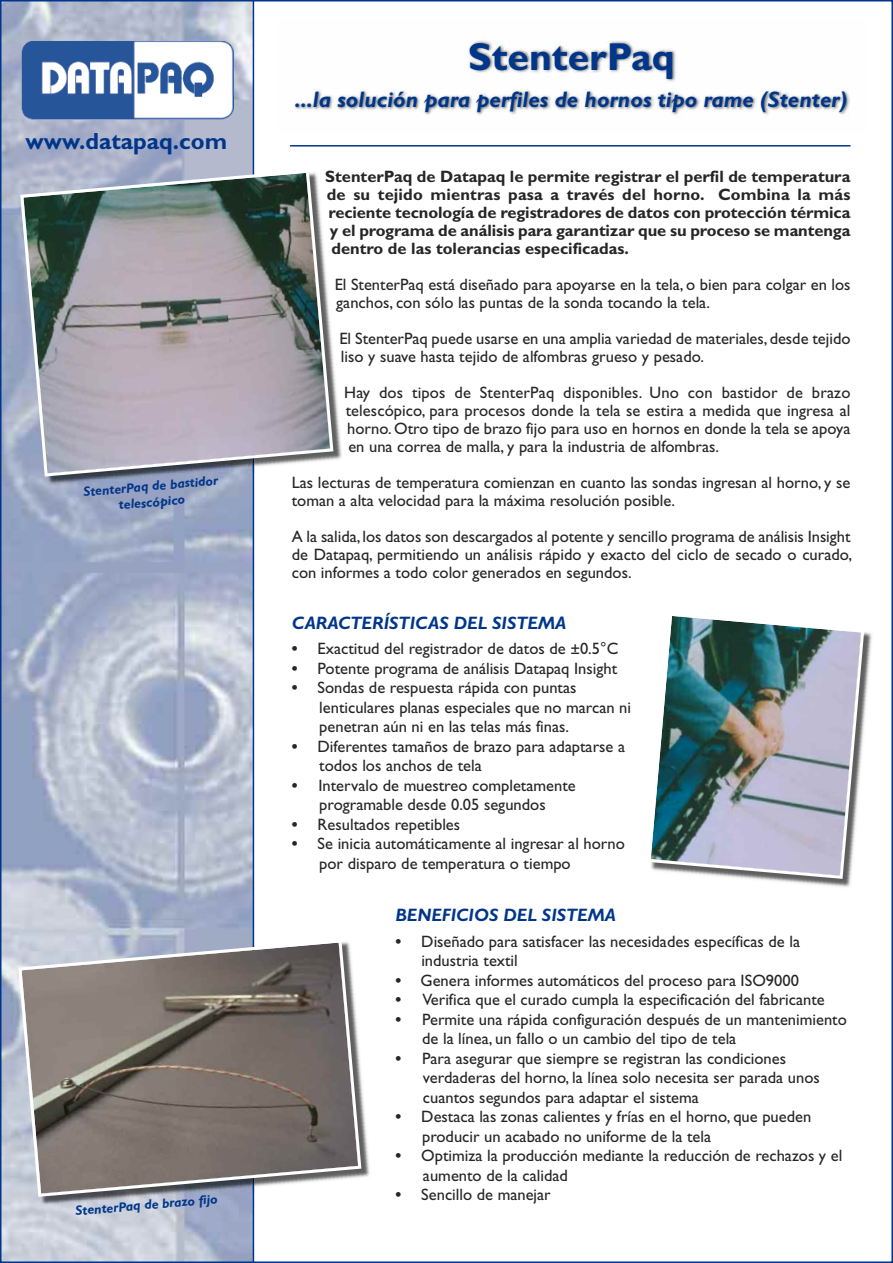
<style>
.page{position:relative;width:893px;height:1263px;background:#fff}
.page>*{position:absolute;margin:0;border:0;box-sizing:border-box;transform-origin:0 0}
.t1{font:700 39px "Gill Sans";color:#00368a}
.t2{font:700 23.4px "Gill Sans";color:#00368a}
.t3{font:italic 700 22.5px "Gill Sans";color:#00368a}
.t4{font:italic 700 18px "Gill Sans";color:#00368a}
.t5{font:16.5px/19.5px "Gill Sans";color:#272627}
.t6{font:700 16.5px/18px "Gill Sans";color:#272627;text-align:justify}
.t7{font:italic 700 13.5px/16.2px "Gill Sans";color:#00368a;text-align:center}
.s1{font-weight:700}
</style>
<div class="page">
<img style="left:3px;top:3px;width:250px;height:1257px">
<img style="left:22px;top:41px;width:212px;height:79px">
<hr style="left:253px;top:0;width:1px;height:1263px;background:#00368a">
<hr style="left:290px;top:145px;width:560px;height:2px;background:#00368a">
<img style="left:295px;top:40px;width:555px;height:75px">
<img style="left:14px;top:123px;width:228px;height:54px">
<img style="left:254px;top:166px;width:88px;height:294px">
<img style="left:17px;top:172px;width:236px;height:320px">
<svg style="left:19px;top:168px;width:316px;height:310px;background:#98999f"></svg>
<img style="left:254px;top:936px;width:116px;height:241px">
<img style="left:16px;top:945px;width:237px;height:267px">
<svg style="left:17px;top:938px;width:346px;height:260px;background:#88817e"></svg>
<img style="left:769px;top:632px;width:103px;height:255px">
<img style="left:650px;top:616px;width:216px;height:264px">
<h2 class="t2" style="left:26px;top:132px;width:203px">www.datapaq.com</h2>
<p class="t7" style="left:83px;top:485px;width:137px;rotate:-5deg">StenterPaq de bastidor telescópico</p>
<p class="t7" style="left:75px;top:1204px;width:144px;rotate:-5deg">StenterPaq de brazo fijo</p>
<h1 class="t1" style="left:468px;top:42px;width:208px">StenterPaq</h1>
<h3 class="t3" style="left:295px;top:91px;width:554px">...la solución para perfiles de hornos tipo rame (Stenter)</h3>
<p class="t6" style="left:325px;top:168px;width:527px">StenterPaq de Datapaq le permite registrar el perfil de temperatura de su tejido mientras pasa a través del horno. Combina la más reciente tecnología de registradores de datos con protección térmica y el programa de análisis para garantizar que su proceso se mantenga dentro de las tolerancias especificadas.</p>
<p class="t5" style="left:335px;top:277px;width:517px;line-height:18px">El StenterPaq está diseñado para apoyarse en la tela, o bien para colgar en los ganchos, con sólo las puntas de la sonda tocando la tela.</p>
<p class="t5" style="left:339px;top:331px;width:513px;line-height:18px">El StenterPaq puede usarse en una amplia variedad de materiales, desde tejido liso y suave hasta tejido de alfombras grueso y pesado.</p>
<p class="t5" style="left:344px;top:385px;width:508px;line-height:18px;text-align:justify">Hay dos tipos de StenterPaq disponibles. Uno con bastidor de brazo telescópico, para procesos donde la tela se estira a medida que ingresa al horno. Otro tipo de brazo fijo para uso en hornos en donde la tela se apoya en una correa de malla, y para la industria de alfombras.</p>
<p class="t5" style="left:292px;top:475px;width:560px;line-height:18px">Las lecturas de temperatura comienzan en cuanto las sondas ingresan al horno, y se toman a alta velocidad para la máxima resolución posible.</p>
<p class="t5" style="left:292px;top:529px;width:562px;line-height:18px;text-align:justify">A la salida, los datos son descargados al potente y sencillo programa de análisis Insight de Datapaq, permitiendo un análisis rápido y exacto del ciclo de secado o curado, con informes a todo color generados en segundos.</p>
<p class="t4" style="left:292px;top:616px;width:276px">CARACTERÍSTICAS DEL SISTEMA</p>
<p class="t5" style="left:292px;top:640px;width:328px"><span class="s1">•</span> Exactitud del registrador de datos de ±0.5°C</p>
<p class="t5" style="left:292px;top:660px;width:327px"><span class="s1">•</span> Potente programa de análisis Datapaq Insight</p>
<p class="t5" style="left:319px;top:679px;width:313px;text-indent:-28px"><span class="s1">•</span> Sondas de respuesta rápida con puntas lenticulares planas especiales que no marcan ni penetran aún ni en las telas más finas.</p>
<p class="t5" style="left:319px;top:738px;width:307px;text-indent:-28px"><span class="s1">•</span> Diferentes tamaños de brazo para adaptarse a todos los anchos de tela</p>
<p class="t5" style="left:292px;top:777px;width:285px;text-align:center"><span class="s1">•</span> Intervalo de muestreo completamente programable desde 0.05 segundos</p>
<p class="t5" style="left:292px;top:816px;width:170px"><span class="s1">•</span> Resultados repetibles</p>
<p class="t5" style="left:319px;top:835px;width:307px;text-indent:-28px"><span class="s1">•</span> Se inicia automáticamente al ingresar al horno por disparo de temperatura o tiempo</p>
<p class="t4" style="left:395px;top:908px;width:222px">BENEFICIOS DEL SISTEMA</p>
<p class="t5" style="left:421px;top:933px;width:380px;text-indent:-26px"><span class="s1">•</span> Diseñado para satisfacer las necesidades específicas de la industria textil</p>
<p class="t5" style="left:395px;top:972px;width:405px"><span class="s1">•</span> Genera informes automáticos del proceso para ISO9000</p>
<p class="t5" style="left:395px;top:991px;width:431px"><span class="s1">•</span> Verifica que el curado cumpla la especificación del fabricante</p>
<p class="t5" style="left:422px;top:1011px;width:426px;text-indent:-27px"><span class="s1">•</span> Permite una rápida configuración después de un mantenimiento de la línea, un fallo o un cambio del tipo de tela</p>
<p class="t5" style="left:423px;top:1050px;width:398px;text-indent:-28px"><span class="s1">•</span> Para asegurar que siempre se registran las condiciones verdaderas del horno, la línea solo necesita ser parada unos cuantos segundos para adaptar el sistema</p>
<p class="t5" style="left:422px;top:1108px;width:391px;text-indent:-27px"><span class="s1">•</span> Destaca las zonas calientes y frías en el horno, que pueden producir un acabado no uniforme de la tela</p>
<p class="t5" style="left:423px;top:1147px;width:421px;text-indent:-28px"><span class="s1">•</span> Optimiza la producción mediante la reducción de rechazos y el aumento de la calidad</p>
<p class="t5" style="left:395px;top:1186px;width:157px"><span class="s1">•</span> Sencillo de manejar</p>
</div>
